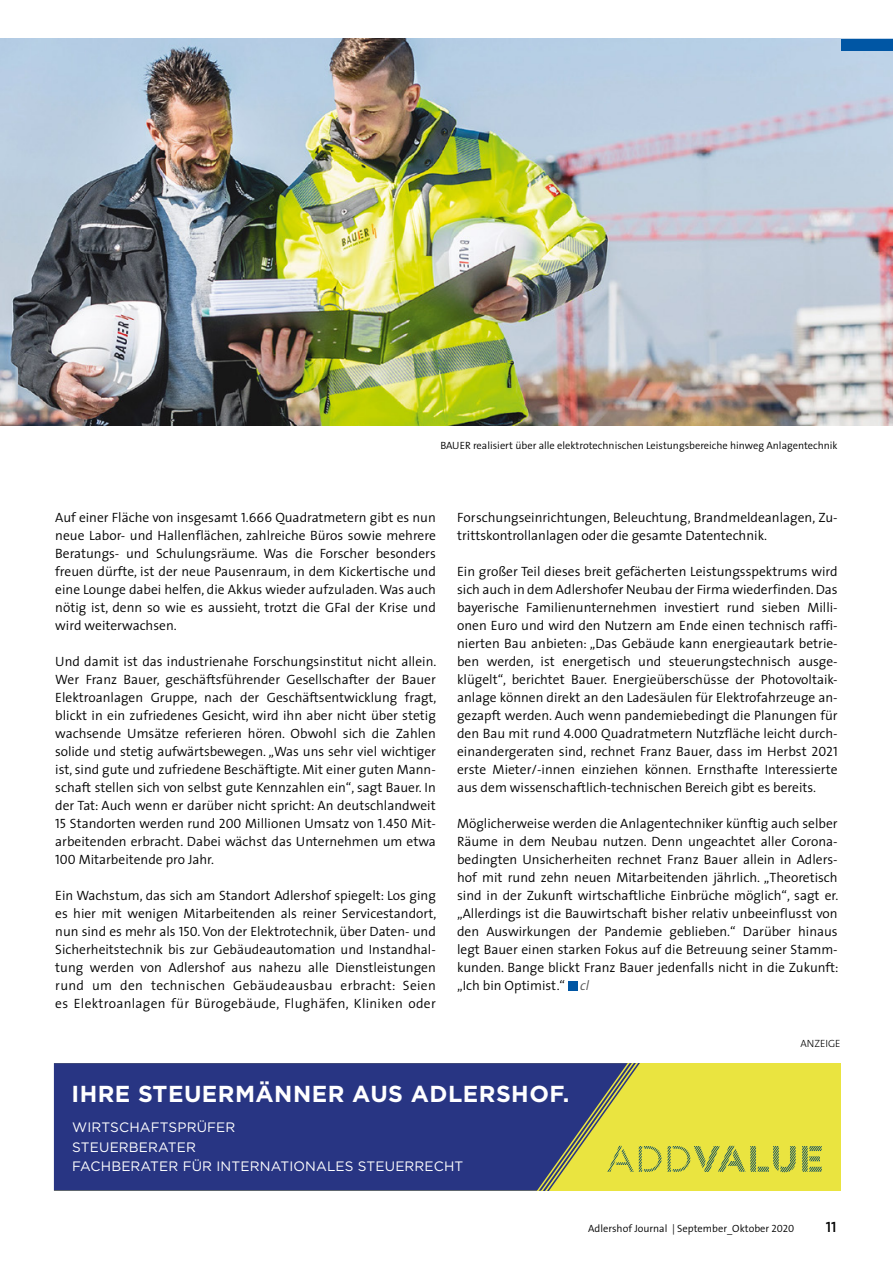
<style>
.page{position:relative;width:893px;height:1263px;background:#fff}
.page>*{position:absolute;margin:0;border:0;box-sizing:border-box;transform-origin:0 0}
.t1{font:700 23.1px "Gotham";letter-spacing:.02em;color:#fff}
.t2{font:15px "The Mix Semi Bold Caps";color:#000}
.t3{font:13.65px/19.6px "Gotham";letter-spacing:.01em;color:#fff}
.t4{font:300 13.5px/18px "The Sans";color:#000;text-align:justify}
.t5{font:300 10.5px "The Sans B4";color:#000}
.t6{font:300 10.5px "The Sans";color:#000}
.t7{font:300 10.5px "The Sans B3";color:#000}
.s1{font-family:"The Sans Semi Light Caps";font-weight:400}
.s2{font-style:italic;color:#575756}
</style>
<div class="page">
<svg style="left:0;top:425px;width:177px;height:1px"></svg>
<img style="left:0;top:39px;width:893px;height:386px">
<div style="left:842px;top:39px;width:51px;height:11px;background:#0056a4"></div>
<div style="left:54px;top:1063px;width:787px;height:128px;background:#eae440"></div>
<div style="left:54px;top:1063px;width:478px;height:128px;background:#283583"></div>
<svg style="left:668px;top:1146px;width:128px;height:26px"></svg>
<svg style="left:802px;top:1146px;width:20px;height:26px"></svg>
<svg style="left:532px;top:1063px;width:129px;height:128px"></svg>
<div style="left:568px;top:981px;width:9px;height:9px;background:#0056a4"></div>
<p class="t5" style="left:440px;top:440px;width:399px">BAUER realisiert über alle elektrotechnischen Leistungsbereiche hinweg Anlagentechnik</p>
<p class="t4" style="left:55px;top:508px;width:382px">Auf einer Fläche von insgesamt <span class="s1">1.666</span> Quadratmetern gibt es nun neue Labor- und Hallenflächen, zahlreiche Büros sowie mehrere Beratungs- und Schulungsräume. Was die Forscher besonders freuen dürfte, ist der neue Pausenraum, in dem Kickertische und eine Lounge dabei helfen, die Akkus wieder aufzuladen. Was auch nötig ist, denn so wie es aussieht, trotzt die GFaI der Krise und wird weiterwachsen.</p>
<p class="t4" style="left:55px;top:652px;width:383px">Und damit ist das industrienahe Forschungsinstitut nicht allein.<br>Wer Franz Bauer, geschäftsführender Gesellschafter der Bauer Elektroanlagen Gruppe, nach der Geschäftsentwicklung fragt, blickt in ein zufriedenes Gesicht, wird ihn aber nicht über stetig wachsende Umsätze referieren hören. Obwohl sich die Zahlen solide und stetig aufwärtsbewegen. „Was uns sehr viel wichtiger ist, sind gute und zufriedene Beschäftigte. Mit einer guten Mann&shy;schaft stellen sich von selbst gute Kennzahlen ein“, sagt Bauer. In der Tat: Auch wenn er darüber nicht spricht: An deutschlandweit <span class="s1">15</span> Standorten werden rund <span class="s1">200</span> Millionen Umsatz von <span class="s1">1.450</span> Mit&shy;arbeitenden erbracht. Dabei wächst das Unternehmen um etwa <span class="s1">100</span> Mitarbeitende pro Jahr.</p>
<p class="t4" style="left:55px;top:886px;width:383px">Ein Wachstum, das sich am Standort Adlershof spiegelt: Los ging es hier mit wenigen Mitarbeitenden als reiner Servicestandort, nun sind es mehr als <span class="s1">150</span>. Von der Elektrotechnik, über Daten- und Sicherheitstechnik bis zur Gebäudeautomation und Instandhal&shy;tung werden von Adlershof aus nahezu alle Dienstleistungen rund um den technischen Gebäudeausbau erbracht: Seien es Elektroanlagen für Bürogebäude, Flughäfen, Kliniken oder</p>
<p class="t4" style="left:457px;top:508px;width:382px">Forschungseinrichtungen, Beleuchtung, Brandmeldeanlagen, Zu&shy;trittskontrollanlagen oder die gesamte Datentechnik.</p>
<p class="t4" style="left:457px;top:562px;width:382px">Ein großer Teil dieses breit gefächerten Leistungsspektrums wird sich auch in dem Adlershofer Neubau der Firma wiederfinden. Das bayerische Familienunternehmen investiert rund sieben Milli&shy;onen Euro und wird den Nutzern am Ende einen technisch raffi&shy;nierten Bau anbieten: „Das Gebäude kann energieautark betrie&shy;ben werden, ist energetisch und steuerungstechnisch ausge&shy;klügelt“, berichtet Bauer. Energieüberschüsse der Photovoltaik&shy;anlage können direkt an den Ladesäulen für Elektrofahrzeuge an&shy;gezapft werden. Auch wenn pandemiebedingt die Planungen für den Bau mit rund <span class="s1">4.000</span> Quadratmetern Nutzfläche leicht durch&shy;einandergeraten sind, rechnet Franz Bauer, dass im Herbst <span class="s1">2021 </span>erste Mieter/-innen einziehen können. Ernsthafte Interessierte aus dem wissenschaftlich-technischen Bereich gibt es bereits.</p>
<p class="t4" style="left:457px;top:814px;width:383px">Möglicherweise werden die Anlagentechniker künftig auch selber Räume in dem Neubau nutzen. Denn ungeachtet aller Corona&shy;bedingten Unsicherheiten rechnet Franz Bauer allein in Adlers&shy;hof mit rund zehn neuen Mitarbeitenden jährlich. „Theoretisch sind in der Zukunft wirtschaftliche Einbrüche möglich“, sagt er. „Allerdings ist die Bauwirtschaft bisher relativ unbeeinflusst von den Auswirkungen der Pandemie geblieben.“ Darüber hinaus legt Bauer einen starken Fokus auf die Betreuung seiner Stamm&shy;kunden. Bange blickt Franz Bauer jedenfalls nicht in die Zukunft: „Ich bin Optimist.“ <span class="s2">cl</span></p>
<p class="t7" style="left:800px;top:1038px;width:42px">ANZEIGE</p>
<h1 class="t1" style="left:71px;top:1079px;width:499px">IHRE STEUERMÄNNER AUS ADLERSHOF.</h1>
<p class="t3" style="left:72px;top:1117px;width:393px">WIRTSCHAFTSPRÜFER<br>STEUERBERATER<br>FACHBERATER FÜR INTERNATIONALES STEUERRECHT</p>
<p class="t6" style="left:588px;top:1220px;width:208px">Adlershof Journal | September_Oktober <span class="s1">2020</span></p>
<p class="t2" style="left:826px;top:1215px;width:12px">11</p>
</div>
